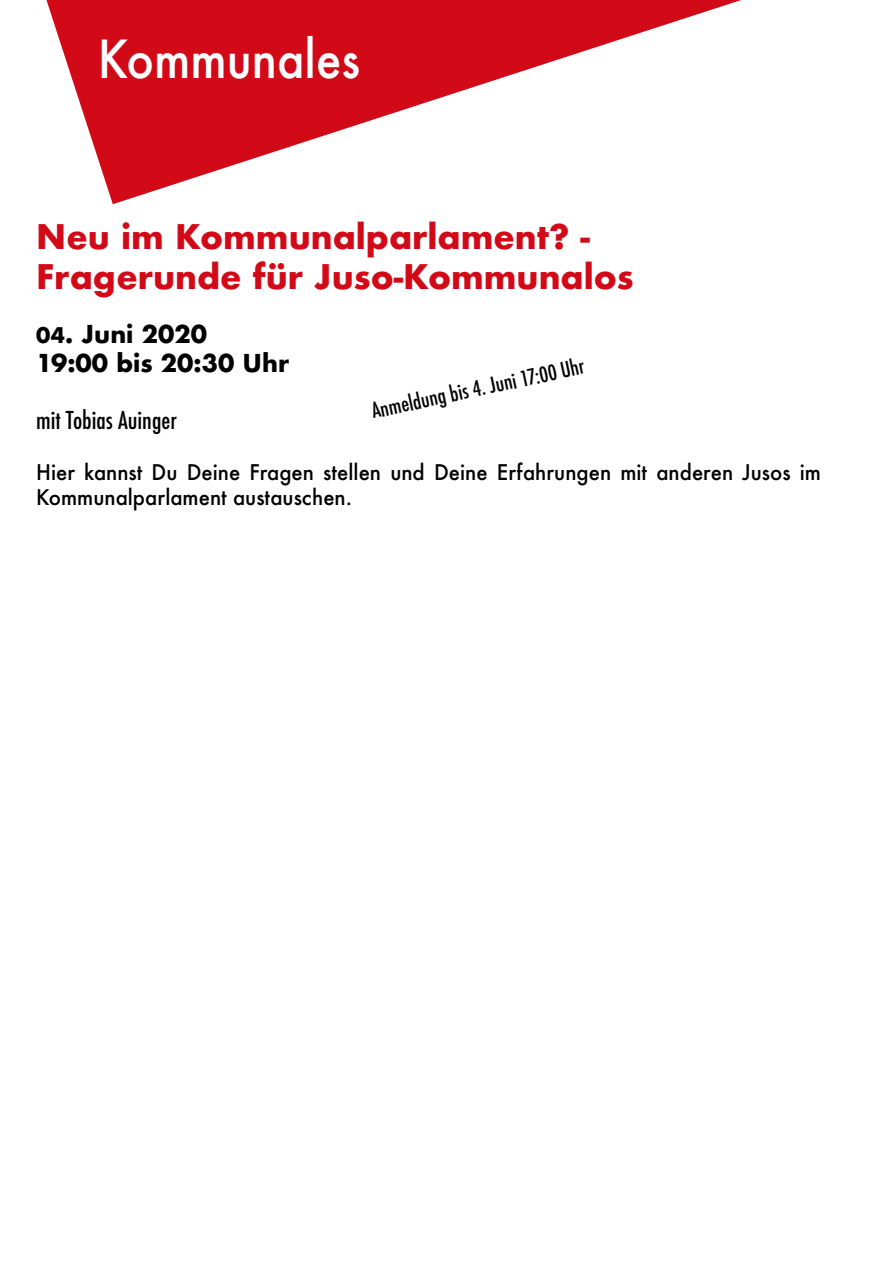
<style>
.page{position:relative;width:893px;height:1263px;background:#fff}
.page>*{position:absolute;margin:0;border:0;box-sizing:border-box;transform-origin:0 0}
.t1{font:500 51px "Futura";color:#fff;scale:.9 1}
.t2{font:700 33px/39.6px "Futura";color:#d20a18}
.t3{font:700 24px/28.8px "Futura";color:#000}
.t4{font:500 condensed 24px "Futura";color:#000}
.t5{font:500 21px/25.2px "Futura";color:#000}
.t6{font:500 condensed 21px "Futura";color:#000}
.s1{font-size:21px}
</style>
<div class="page">
<svg style="left:46px;top:0;width:695px;height:204px"></svg>
<h1 class="t1" style="left:98px;top:24px;width:293px">Kommunales</h1>
<h2 class="t2" style="left:36px;top:217px;width:599px">Neu im Kommunalparlament? -<br>Fragerunde für Juso-Kommunalos</h2>
<p class="t3" style="left:36px;top:319px;width:255px"><span class="s1">04</span>. Juni 2020<br>19:00 bis 20:30 Uhr</p>
<p class="t4" style="left:36px;top:405px;width:142px">mit Tobias Auinger</p>
<p class="t5" style="left:36px;top:459px;width:786px">Hier kannst Du Deine Fragen stellen und Deine Erfahrungen mit anderen Jusos im<br>Kommunalparlament austauschen.</p>
<p class="t6" style="left:369px;top:398px;width:218px;rotate:-12deg">Anmeldung bis 4. Juni 17:00 Uhr</p>
</div>
